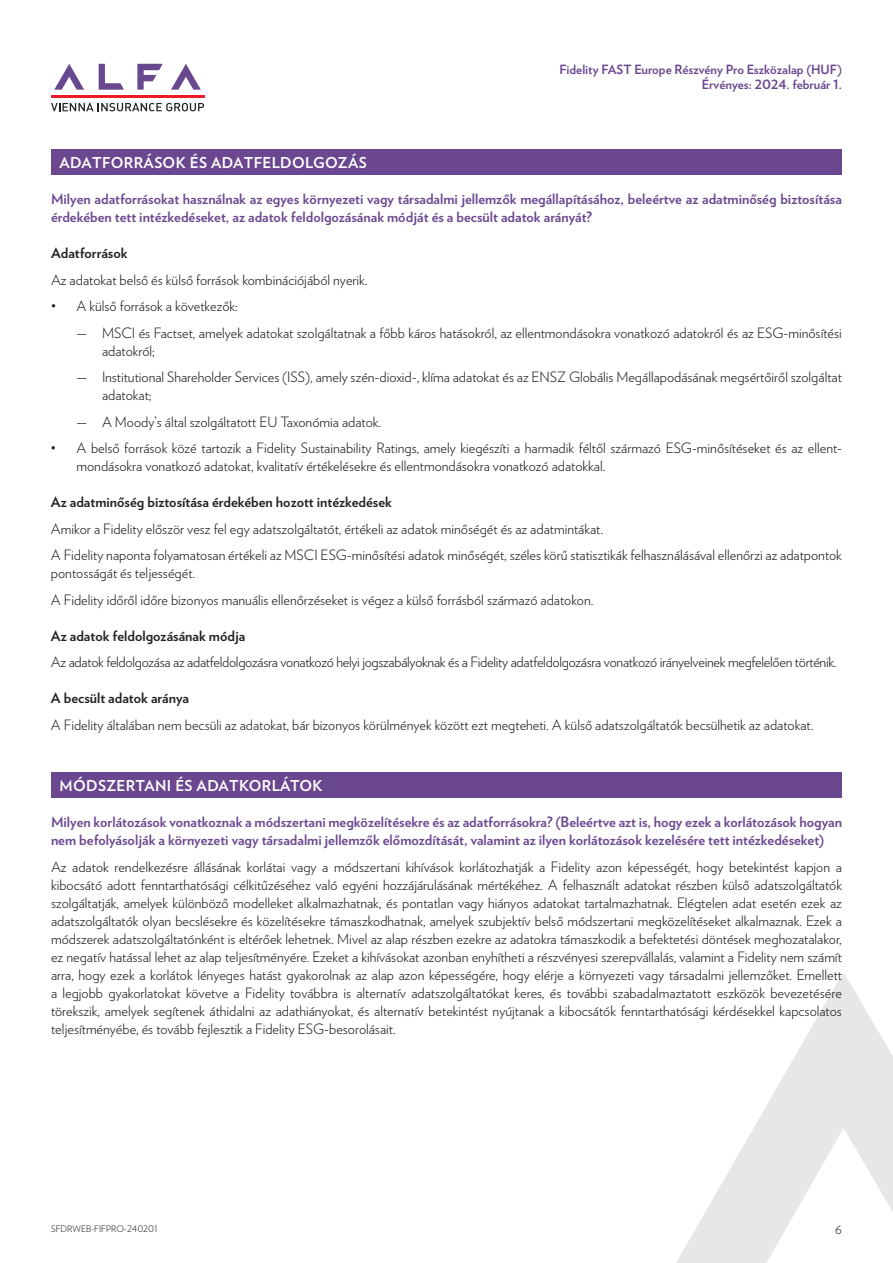
<style>
.page{position:relative;width:893px;height:1263px;background:#fff}
.page>*{position:absolute;margin:0;border:0;box-sizing:border-box;transform-origin:0 0}
.t1{font:700 15px "Verlag";letter-spacing:.025em;color:#fff}
.t2{font:300 14.25px/18px "Verlag";color:#231f20}
.t3{font:700 14.25px/18px "Verlag";color:#6a478f}
.t4{font:300 14.25px "Verlag";letter-spacing:-.02em;color:#231f20}
.t5{font:700 14.25px "Verlag";color:#231f20}
.t6{font:700 12.75px/15px "Verlag";color:#6a478f;text-align:right}
.t7{font:300 11.25px "Verlag";color:#231f20}
.t8{font:300 9px "Verlag";color:#231f20}
</style>
<div class="page">
<svg style="left:171px;top:64px;width:30px;height:26px"></svg>
<svg style="left:137px;top:64px;width:26px;height:26px"></svg>
<svg style="left:99px;top:64px;width:25px;height:26px"></svg>
<svg style="left:54px;top:64px;width:30px;height:26px"></svg>
<hr style="left:51px;top:95px;width:153px;height:3px;background:#ee1d23">
<svg style="left:51px;top:103px;width:153px;height:8px"></svg>
<svg style="left:676px;top:972px;width:217px;height:291px"></svg>
<div style="left:51px;top:149px;width:791px;height:25px;background:#6a478f"></div>
<div style="left:51px;top:772px;width:791px;height:25px;background:#6a478f"></div>
<p class="t6" style="left:560px;top:61px;width:284px">Fidelity FAST Europe Részvény Pro Eszközalap (HUF)<br>Érvényes: 2024. február 1.</p>
<p class="t1" style="left:60px;top:150px;width:309px">ADATFORRÁSOK ÉS ADATFELDOLGOZÁS</p>
<p class="t3" style="left:51px;top:189px;width:792px">Milyen adatforrásokat használnak az egyes környezeti vagy társadalmi jellemzők megállapításához, beleértve az adatminőség biztosítása érdekében tett intézkedéseket, az adatok feldolgozásának módját és a becsült adatok arányát?</p>
<p class="t5" style="left:51px;top:242px;width:78px">Adatforrások</p>
<p class="t2" style="left:51px;top:270px;width:318px">Az adatokat belső és külső források kombinációjából nyerik.</p>
<p class="t2" style="left:51px;top:296px;width:188px">• A külső források a következők:</p>
<p class="t2" style="left:102px;top:323px;width:741px;text-indent:-26px">— MSCI és Factset, amelyek adatokat szolgáltatnak a főbb káros hatásokról, az ellentmondásokra vonatkozó adatokról és az ESG-minősítési adatokról;</p>
<p class="t2" style="left:102px;top:367px;width:741px;text-indent:-26px">— Institutional Shareholder Services (ISS), amely szén-dioxid-, klíma adatokat és az ENSZ Globális Megállapodásának megsértőiről szolgáltat adatokat;</p>
<p class="t2" style="left:77px;top:412px;width:306px">— A Moody’s által szolgáltatott EU Taxonómia adatok.</p>
<p class="t2" style="left:76px;top:438px;width:767px;text-indent:-26px">• A belső források közé tartozik a Fidelity Sustainability Ratings, amely kiegészíti a harmadik féltől származó ESG-minősítéseket és az ellent&shy;mondásokra vonatkozó adatokat, kvalitatív értékelésekre és ellentmondásokra vonatkozó adatokkal.</p>
<p class="t5" style="left:51px;top:491px;width:342px">Az adatminőség biztosítása érdekében hozott intézkedések</p>
<p class="t2" style="left:51px;top:515px;width:792px;line-height:26.5px">Amikor a Fidelity először vesz fel egy adatszolgáltatót, értékeli az adatok minőségét és az adatmintákat.<br>A Fidelity naponta folyamatosan értékeli az MSCI ESG-minősítési adatok minőségét, széles körű statisztikák felhasználásával ellenőrzi az adatpontok</p>
<p class="t2" style="left:51px;top:559px;width:544px;line-height:26.5px">pontosságát és teljességét.<br>A Fidelity időről időre bizonyos manuális ellenőrzéseket is végez a külső forrásból származó adatokon.</p>
<p class="t5" style="left:51px;top:625px;width:196px">Az adatok feldolgozásának módja</p>
<p class="t4" style="left:51px;top:652px;width:787px">Az adatok feldolgozása az adatfeldolgozásra vonatkozó helyi jogszabályoknak és a Fidelity adatfeldolgozásra vonatkozó irányelveinek megfelelően történik.</p>
<p class="t5" style="left:51px;top:687px;width:140px">A becsült adatok aránya</p>
<p class="t2" style="left:51px;top:715px;width:764px">A Fidelity általában nem becsüli az adatokat, bár bizonyos körülmények között ezt megteheti. A külső adatszolgáltatók becsülhetik az adatokat.</p>
<p class="t1" style="left:60px;top:773px;width:265px">MÓDSZERTANI ÉS ADATKORLÁTOK</p>
<p class="t3" style="left:51px;top:813px;width:792px">Milyen korlátozások vonatkoznak a módszertani megközelítésekre és az adatforrásokra? (Beleértve azt is, hogy ezek a korlátozások hogyan nem befolyásolják a környezeti vagy társadalmi jellemzők előmozdítását, valamint az ilyen korlátozások kezelésére tett intézkedéseket)</p>
<p class="t2" style="left:51px;top:857px;width:792px;text-align:justify">Az adatok rendelkezésre állásának korlátai vagy a módszertani kihívások korlátozhatják a Fidelity azon képességét, hogy betekintést kapjon a kibocsátó adott fenntarthatósági célkitűzéséhez való egyéni hozzájárulásának mértékéhez. A felhasznált adatokat részben külső adatszolgáltatók szolgáltatják, amelyek különböző modelleket alkalmazhatnak, és pontatlan vagy hiányos adatokat tartalmazhatnak. Elégtelen adat esetén ezek az adatszolgáltatók olyan becslésekre és közelítésekre támaszkodhatnak, amelyek szubjektív belső módszertani megközelítéseket alkalmaznak. Ezek a módszerek adatszolgáltatónként is eltérőek lehetnek. Mivel az alap részben ezekre az adatokra támaszkodik a befektetési döntések meghozatalakor, ez negatív hatással lehet az alap teljesítményére. Ezeket a kihívásokat azonban enyhítheti a részvényesi szerepvállalás, valamint a Fidelity nem számít arra, hogy ezek a korlátok lényeges hatást gyakorolnak az alap azon képességére, hogy elérje a környezeti vagy társadalmi jellemzőket. Emellett a legjobb gyakorlatokat követve a Fidelity továbbra is alternatív adatszolgáltatókat keres, és további szabadalmaztatott eszközök bevezetésére törekszik, amelyek segítenek áthidalni az adathiányokat, és alternatív betekintést nyújtanak a kibocsátók fenntarthatósági kérdésekkel kapcsolatos teljesítményébe, és tovább fejlesztik a Fidelity ESG-besorolásait.</p>
<p class="t8" style="left:51px;top:1222px;width:108px">SFDRWEB-FIFPRO-240201</p>
<p class="t7" style="left:835px;top:1221px;width:8px">6</p>
</div>
